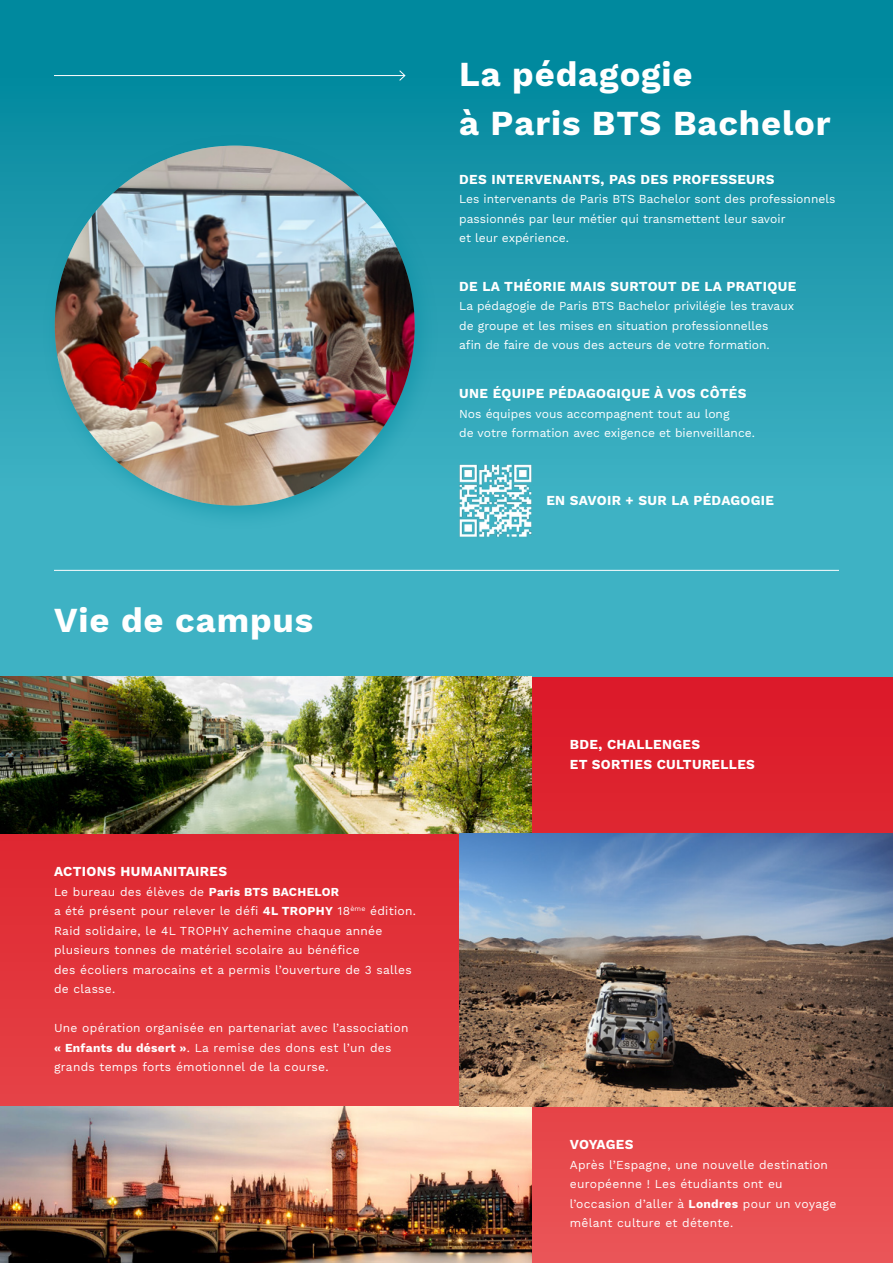
<style>
.page{position:relative;width:893px;height:1263px;background:#fff}
.page>*{position:absolute;margin:0;border:0;box-sizing:border-box;transform-origin:0 0}
.t1{font:700 34.5px/48.8px "Work Sans";letter-spacing:.025em;color:#fff}
.t2{font:700 13.5px/19.5px "Work Sans";letter-spacing:.025em;color:#fff}
.t3{font:700 13.5px "Work Sans";letter-spacing:.005em;color:#fff}
.t4{font:12px/19.5px "Work Sans";letter-spacing:.01em;color:#fff}
.s1{font-weight:700}
</style>
<div class="page">
<div style="left:0;top:676px;width:893px;height:587px;background:linear-gradient(to bottom,#db1725,#e95455)"></div>
<div style="left:0;top:0;width:893px;height:676px;background:linear-gradient(to bottom,#01879c,#4cbbcc)"></div>
<hr style="left:54px;top:75px;width:351px;height:1px;background:#fff">
<svg style="left:399px;top:70px;width:7px;height:11px"></svg>
<hr style="left:54px;top:570px;width:785px;height:1px;background:#fff">
<img style="left:0;top:1106px;width:531px;height:157px">
<img style="left:0;top:676px;width:531px;height:157px">
<div style="left:42px;top:132px;width:398px;height:399px;background:#00899e;opacity:.49"></div>
<img style="left:55px;top:146px;width:360px;height:360px;border-radius:180px">
<img style="left:459px;top:833px;width:434px;height:273px">
<img style="left:457px;top:462px;width:77px;height:77px">
<h1 class="t1" style="left:54px;top:598px;width:261px">Vie de campus</h1>
<p class="t2" style="left:54px;top:862px;width:175px">ACTIONS HUMANITAIRES</p>
<p class="t4" style="left:54px;top:882px;width:363px">Le bureau des élèves de <span class="s1">Paris BTS BACHELOR<br></span>a été présent pour relever le défi <span class="s1">4L TROPHY</span> 18<sup>ème</sup> édition.<br>Raid solidaire, le 4L TROPHY achemine chaque année plusieurs tonnes de matériel scolaire au bénéfice<br>des écoliers marocains et a permis l’ouverture de 3 salles de classe.</p>
<p class="t4" style="left:54px;top:1019px;width:356px">Une opération organisée en partenariat avec l’association <span class="s1">« Enfants du désert »</span>. La remise des dons est l’un des grands temps forts émotionnel de la course.</p>
<h1 class="t1" style="left:459px;top:52px;width:373px">La pédagogie<br>à Paris BTS Bachelor</h1>
<p class="t2" style="left:459px;top:170px;width:317px">DES INTERVENANTS, PAS DES PROFESSEURS</p>
<p class="t4" style="left:459px;top:190px;width:378px">Les intervenants de Paris BTS Bachelor sont des professionnels passionnés par leur métier qui transmettent leur savoir<br>et leur expérience.</p>
<p class="t2" style="left:459px;top:277px;width:338px">DE LA THÉORIE MAIS SURTOUT DE LA PRATIQUE</p>
<p class="t4" style="left:459px;top:297px;width:336px">La pédagogie de Paris BTS Bachelor privilégie les travaux de groupe et les mises en situation professionnelles<br>afin de faire de vous des acteurs de votre formation.</p>
<p class="t2" style="left:459px;top:384px;width:289px">UNE ÉQUIPE PÉDAGOGIQUE À VOS CÔTÉS</p>
<p class="t4" style="left:459px;top:404px;width:297px">Nos équipes vous accompagnent tout au long<br>de votre formation avec exigence et bienveillance.</p>
<p class="t2" style="left:546px;top:492px;width:229px">EN SAVOIR + SUR LA PÉDAGOGIE</p>
<p class="t2" style="left:570px;top:735px;width:187px">BDE, CHALLENGES<br>ET SORTIES CULTURELLES</p>
<p class="t3" style="left:570px;top:1136px;width:65px">VOYAGES</p>
<p class="t4" style="left:570px;top:1155px;width:268px">Après l’Espagne, une nouvelle destination européenne ! Les étudiants ont eu l’occasion d’aller à <span class="s1">Londres</span> pour un voyage mêlant culture et détente.</p>
</div>
